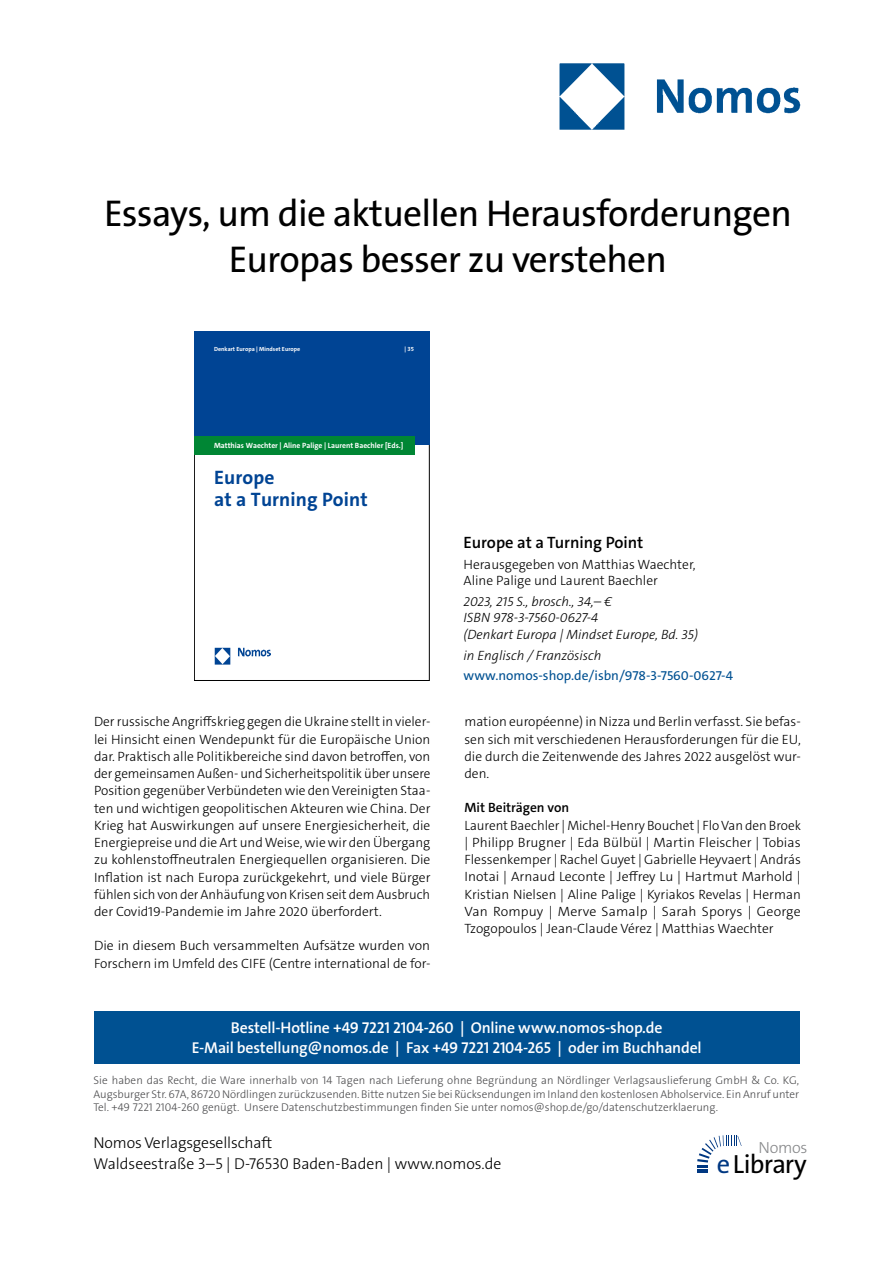
<style>
.page{position:relative;width:893px;height:1263px;background:#fff}
.page>*{position:absolute;margin:0;border:0;box-sizing:border-box;transform-origin:0 0}
.t1{font:37.5px/46.5px "The Sans Os F";letter-spacing:-.02em;color:#000;text-align:center}
.t2{font:26.4px "The Sans Os F";letter-spacing:-.03em;color:#000}
.t3{font:700 19.5px/21.8px "The Sans C5";letter-spacing:.005em;color:#004494}
.t4{font:600 16.5px "The Sans C5";color:#000}
.t5{font:300 16.2px "The Sans Os F";letter-spacing:-.02em;color:#87888a}
.t6{font:600 15.75px/21px "The Sans Os F";letter-spacing:-.01em;color:#fff;text-align:center}
.t7{font:300 15.75px/21px "The Sans Os F";color:#000}
.t8{font:300 13.5px/17.2px "The Sans C5";color:#000;text-align:justify}
.t9{font:italic 300 13.5px/16.5px "The Sans C5";color:#000}
.t10{font:13.5px "The Sans C5";color:#005192}
.t11{font:600 13.5px "The Sans C5";color:#000}
.t12{font:300 11.25px/13.5px "The Sans Os F";color:#4b4b4d;text-align:justify}
.t13{font:700 7.65px "The Sans C5";color:#fff}
.t14{font:700 6px "The Sans C5";color:#fff}
.s1{color:#003882}
</style>
<div class="page">
<img style="left:559px;top:63px;width:242px;height:67px">
<div style="left:94px;top:1011px;width:705px;height:52px;background:#005192"></div>
<svg style="left:697px;top:1135px;width:45px;height:38px"></svg>
<div style="left:194px;top:331px;width:236px;height:114px;background:#004494"></div>
<div style="left:194px;top:436px;width:220px;height:18px;background:#008634"></div>
<img style="left:214px;top:648px;width:56px;height:16px">
<h1 class="t1" style="left:104px;top:194px;width:689px">Essays, um die aktuellen Herausforderungen<br>Europas besser zu verstehen</h1>
<p class="t14" style="left:214px;top:345px;width:88px">Denkart Europa | Mindset Europe</p>
<p class="t14" style="left:405px;top:345px;width:11px">|35</p>
<p class="t13" style="left:214px;top:440px;width:191px">Matthias Waechter | Aline Palige | Laurent Baechler [Eds.]</p>
<h3 class="t3" style="left:214px;top:467px;width:155px">Europe<br>at a Turning Point</h3>
<p class="t8" style="left:94px;top:713px;width:338px">Der russische Angriffskrieg gegen die Ukraine stellt in vieler&shy;lei Hinsicht einen Wendepunkt für die Europäische Union dar. Praktisch alle Politikbereiche sind davon betroffen, von der gemeinsamen Außen- und Sicherheitspolitik über unsere Position gegenüber Verbündeten wie den Vereinigten Staa&shy;ten und wichtigen geopolitischen Akteuren wie China. Der Krieg hat Auswirkungen auf unsere Energiesicherheit, die Energiepreise und die Art und Weise, wie wir den Übergang zu kohlenstoffneutralen Energiequellen organisieren. Die Inflation ist nach Europa zurückgekehrt, und viele Bürger fühlen sich von der Anhäufung von Krisen seit dem Ausbruch der Covid19-Pandemie im Jahre 2020 überfordert.</p>
<p class="t8" style="left:94px;top:937px;width:338px">Die in diesem Buch versammelten Aufsätze wurden von<br>Forschern im Umfeld des CIFE (Centre international de for-</p>
<p class="t4" style="left:463px;top:532px;width:181px">Europe at a Turning Point</p>
<p class="t8" style="left:463px;top:556px;width:234px;line-height:16.5px">Herausgegeben von Matthias Waechter,<br>Aline Palige und Laurent Baechler</p>
<p class="t9" style="left:463px;top:593px;width:236px">2023, 215 S., brosch., 34,– €<br>ISBN 978-3-7560-0627-4<br>(Denkart Europa | Mindset Europe, Bd. 35)</p>
<p class="t9" style="left:463px;top:647px;width:140px">in Englisch / Französisch</p>
<p class="t10" style="left:463px;top:667px;width:271px">www.nomos-shop.de/isbn/978-3-7560-0627-4</p>
<p class="t8" style="left:464px;top:713px;width:338px">mation européenne) in Nizza und Berlin verfasst. Sie befas&shy;sen sich mit verschiedenen Herausforderungen für die EU, die durch die Zeitenwende des Jahres 2022 ausgelöst wur&shy;den.</p>
<p class="t11" style="left:464px;top:799px;width:106px">Mit Beiträgen von</p>
<p class="t8" style="left:464px;top:816px;width:338px">Laurent Baechler | Michel-Henry Bouchet | Flo Van den Broek | Philipp Brugner | Eda Bülbül | Martin Fleischer | Tobias Flessenkemper | Rachel Guyet | Gabrielle Heyvaert | András Inotai | Arnaud Leconte | Jeffrey Lu | Hartmut Marhold | Kristian Nielsen | Aline Palige | Kyriakos Revelas | Herman Van Rompuy | Merve Samalp | Sarah Sporys | George Tzogopoulos | Jean-Claude Vérez | Matthias Waechter</p>
<p class="t6" style="left:192px;top:1017px;width:511px">Bestell-Hotline +49 7221 2104-260 | Online www.nomos-shop.de<br>E-Mail bestellung@nomos.de | Fax +49 7221 2104-265 | oder im Buchhandel</p>
<p class="t12" style="left:94px;top:1074px;width:707px">Sie haben das Recht, die Ware innerhalb von 14 Tagen nach Lieferung ohne Begründung an Nördlinger Verlagsauslieferung GmbH &amp; Co. KG, Augsburger Str. 67A, 86720 Nördlingen zurückzusenden. Bitte nutzen Sie bei Rücksendungen im Inland den kostenlosen Abholservice. Ein Anruf unter Tel. +49 7221 2104-260 genügt. Unsere Datenschutzbestimmungen finden Sie unter nomos@shop.de/go/datenschutzerklaerung.</p>
<p class="t7" style="left:94px;top:1133px;width:409px">Nomos Verlagsgesellschaft<br>Waldseestraße 3–5 | D-76530 Baden-Baden | www.nomos.de</p>
<p class="t5" style="left:758px;top:1137px;width:51px">Nomos</p>
<h2 class="t2" style="left:717px;top:1153px;width:91px"><span class="s1">e</span>Library</h2>
</div>
